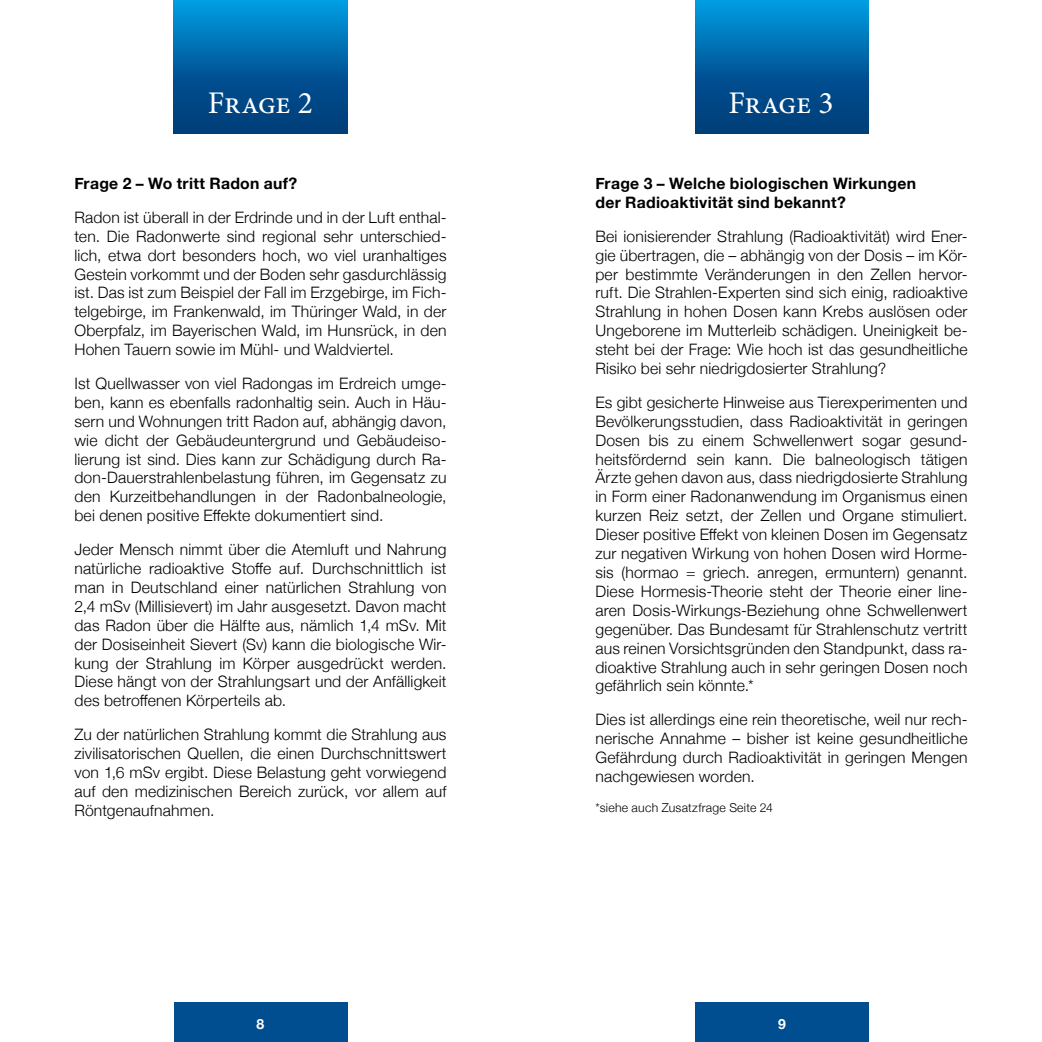
<style>
.page{position:relative;width:1042px;height:1042px;background:#fff}
.page>*{position:absolute;margin:0;border:0;box-sizing:border-box;transform-origin:0 0}
.t1{font:31.5px "Minion Pro";letter-spacing:-.015em;color:#fff}
.t2{font:300 15.75px/18.9px "Helvetica Neue";letter-spacing:.01em;color:#000;text-align:justify}
.t3{font:700 15.75px/18.9px "Helvetica Neue";letter-spacing:.02em;color:#000}
.t4{font:700 14px "Helvetica Neue";color:#fff}
.t5{font:300 12.25px "Helvetica Neue";letter-spacing:.02em;color:#000}
</style>
<div class="page">
<div style="left:695px;top:0;width:174px;height:134px;background:linear-gradient(to bottom,#0095dc,#00316d)"></div>
<div style="left:174px;top:0;width:173px;height:134px;background:linear-gradient(to bottom,#0096dd,#00316d)"></div>
<div style="left:695px;top:1002px;width:174px;height:40px;background:#004d90"></div>
<div style="left:174px;top:1002px;width:173px;height:40px;background:#004d90"></div>
<h1 class="t1" style="left:208px;top:82px;width:106px">Frage 2</h1>
<p class="t3" style="left:74px;top:174px;width:224px">Frage 2 – Wo tritt Radon auf?</p>
<p class="t2" style="left:74px;top:207px;width:374px">Radon ist überall in der Erdrinde und in der Luft enthal&shy;ten. Die Radonwerte sind regional sehr unterschied&shy;lich, etwa dort besonders hoch, wo viel uranhaltiges Gestein vorkommt und der Boden sehr gasdurchlässig ist. Das ist zum Beispiel der Fall im Erzgebirge, im Fich&shy;telgebirge, im Frankenwald, im Thüringer Wald, in der Oberpfalz, im Bayerischen Wald, im Hunsrück, in den Hohen Tauern sowie im Mühl- und Waldviertel.</p>
<p class="t2" style="left:74px;top:373px;width:374px">Ist Quellwasser von viel Radongas im Erdreich umge&shy;ben, kann es ebenfalls radonhaltig sein. Auch in Häu&shy;sern und Wohnungen tritt Radon auf, abhängig davon, wie dicht der Gebäudeuntergrund und Gebäudeiso&shy;lierung ist sind. Dies kann zur Schädigung durch Ra&shy;don-Dauerstrahlenbelastung führen, im Gegensatz zu den Kurzeitbehandlungen in der Radonbalneologie, bei denen positive Effekte dokumentiert sind.</p>
<p class="t2" style="left:74px;top:539px;width:374px">Jeder Mensch nimmt über die Atemluft und Nahrung natürliche radioaktive Stoffe auf. Durchschnittlich ist man in Deutschland einer natürlichen Strahlung von 2,4 mSv (Millisievert) im Jahr ausgesetzt. Davon macht das Radon über die Hälfte aus, nämlich 1,4 mSv. Mit der Dosiseinheit Sievert (Sv) kann die biologische Wir&shy;kung der Strahlung im Körper ausgedrückt werden.<br>Diese hängt von der Strahlungsart und der Anfälligkeit des betroffenen Körperteils ab.</p>
<p class="t2" style="left:74px;top:724px;width:374px">Zu der natürlichen Strahlung kommt die Strahlung aus zivilisatorischen Quellen, die einen Durchschnittswert von 1,6 mSv ergibt. Diese Belastung geht vorwiegend auf den medizinischen Bereich zurück, vor allem auf Röntgenaufnahmen.</p>
<h1 class="t1" style="left:728px;top:82px;width:106px">Frage 3</h1>
<p class="t3" style="left:595px;top:174px;width:322px">Frage 3 – Welche biologischen Wirkungen der Radioaktivität sind bekannt?</p>
<p class="t2" style="left:595px;top:225px;width:374px">Bei ionisierender Strahlung (Radioaktivität) wird Ener&shy;gie übertragen, die – abhängig von der Dosis – im Kör&shy;per bestimmte Veränderungen in den Zellen hervor&shy;ruft. Die Strahlen-Experten sind sich einig, radioaktive Strahlung in hohen Dosen kann Krebs auslösen oder Ungeborene im Mutterleib schädigen. Uneinigkeit be&shy;steht bei der Frage: Wie hoch ist das gesundheitliche Risiko bei sehr niedrigdosierter Strahlung?</p>
<p class="t2" style="left:595px;top:392px;width:374px">Es gibt gesicherte Hinweise aus Tierexperimenten und Bevölkerungsstudien, dass Radioaktivität in geringen Dosen bis zu einem Schwellenwert sogar gesund&shy;heitsfördernd sein kann. Die balneologisch tätigen Ärzte gehen davon aus, dass niedrigdosierte Strahlung in Form einer Radonanwendung im Organismus einen kurzen Reiz setzt, der Zellen und Organe stimuliert.<br>Dieser positive Effekt von kleinen Dosen im Gegensatz zur negativen Wirkung von hohen Dosen wird Horme&shy;sis (hormao = griech. anregen, ermuntern) genannt.<br>Diese Hormesis-Theorie steht der Theorie einer line&shy;aren Dosis-Wirkungs-Beziehung ohne Schwellenwert gegenüber. Das Bundesamt für Strahlenschutz vertritt aus reinen Vorsichtsgründen den Standpunkt, dass ra&shy;dioaktive Strahlung auch in sehr geringen Dosen noch gefährlich sein könnte.*</p>
<p class="t2" style="left:595px;top:709px;width:374px">Dies ist allerdings eine rein theoretische, weil nur rech&shy;nerische Annahme – bisher ist keine gesundheitliche Gefährdung durch Radioaktivität in geringen Mengen nachgewiesen worden.</p>
<p class="t5" style="left:595px;top:797px;width:179px">*siehe auch Zusatzfrage Seite 24</p>
<p class="t4" style="left:257px;top:1013px;width:9px">8</p>
<p class="t4" style="left:778px;top:1013px;width:9px">9</p>
</div>
